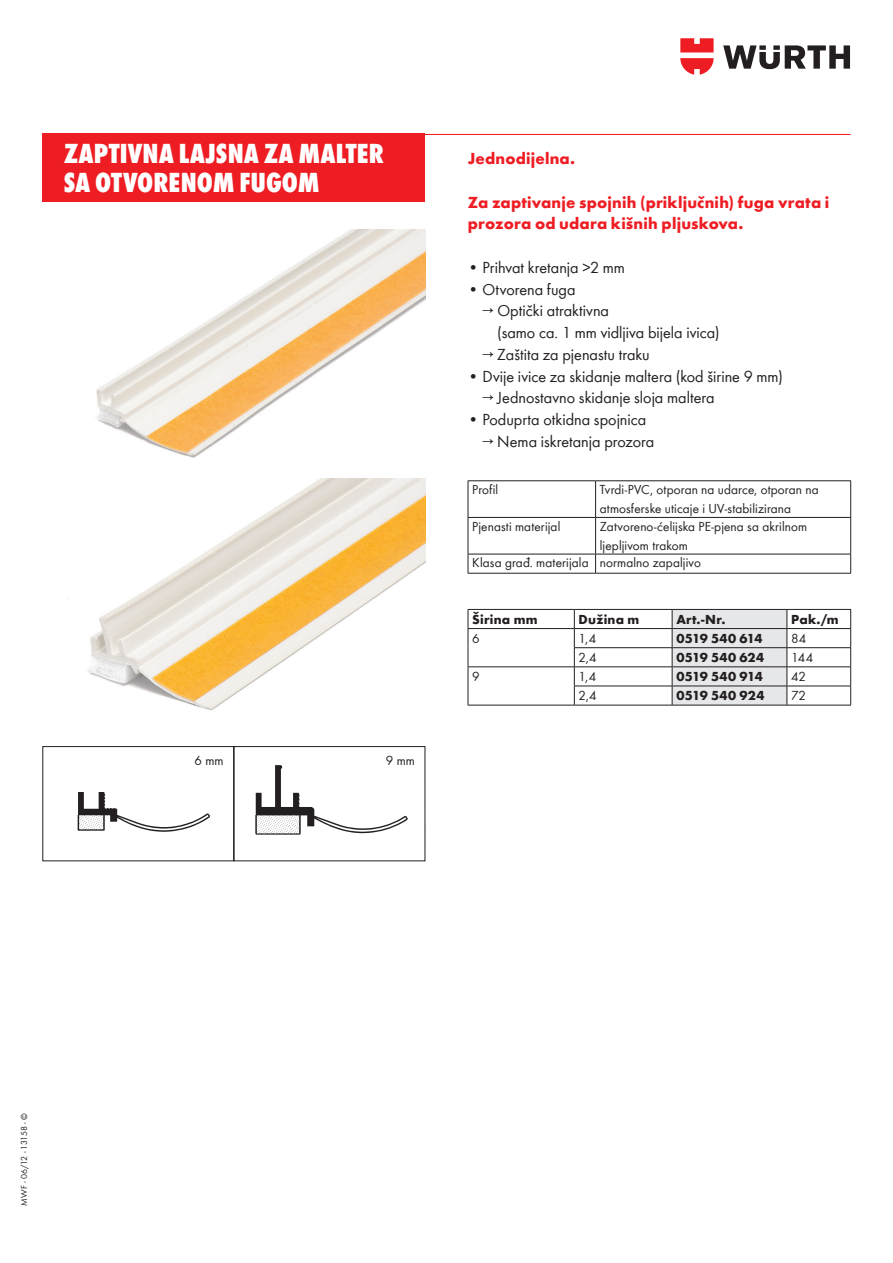
<style>
.page{position:relative;width:893px;height:1263px;background:#fff}
.page>*{position:absolute;margin:0;border:0;box-sizing:border-box;transform-origin:0 0}
.t1{font:800 condensed 28.5px/28.7px "Wuerth";letter-spacing:.005em;color:#fff}
.t2{font:16.5px/21.8px "Wuerth";color:#231f20}
.t3{font:700 16.5px/21.8px "Wuerth";letter-spacing:.01em;color:#ee1d23}
.t4{font:13.5px/19.2px "Wuerth";letter-spacing:.01em;color:#231f20}
.t5{font:700 13.5px "Wuerth";letter-spacing:.02em;color:#231f20}
.t6{font:700 13.5px "Wuerth";letter-spacing:-.035em;color:#231f20}
.t7{font:700 13.5px "Wuerth";letter-spacing:-.025em;color:#231f20}
.t8{font:9px "Wuerth";letter-spacing:-.025em;color:#231f20}
</style>
<div class="page">
<svg style="left:723px;top:45px;width:127px;height:24px"></svg>
<svg style="left:680px;top:38px;width:34px;height:37px"></svg>
<hr style="left:43px;top:134px;width:807px;height:1px;background:#ee1d23">
<div style="left:43px;top:134px;width:382px;height:68px;background:#ee1d23"></div>
<img style="left:96px;top:230px;width:329px;height:228px">
<svg style="left:88px;top:478px;width:337px;height:232px"></svg>
<img style="left:77px;top:792px;width:133px;height:40px">
<div style="left:43px;top:746px;width:191px;height:115px;border:1px solid #231f20"></div>
<div style="left:234px;top:746px;width:191px;height:115px;border:1px solid #231f20"></div>
<hr style="left:468px;top:609px;width:106px;height:1px;background:#231f20">
<hr style="left:574px;top:609px;width:98px;height:1px;background:#231f20">
<hr style="left:787px;top:609px;width:64px;height:1px;background:#231f20">
<hr style="left:468px;top:628px;width:106px;height:1px;background:#231f20">
<hr style="left:574px;top:628px;width:98px;height:1px;background:#231f20">
<hr style="left:787px;top:628px;width:64px;height:1px;background:#231f20">
<hr style="left:574px;top:647px;width:98px;height:1px;background:#231f20">
<hr style="left:787px;top:647px;width:64px;height:1px;background:#231f20">
<hr style="left:468px;top:666px;width:106px;height:1px;background:#231f20">
<hr style="left:574px;top:666px;width:98px;height:1px;background:#231f20">
<hr style="left:787px;top:666px;width:64px;height:1px;background:#231f20">
<svg style="left:468px;top:610px;width:1px;height:95px"></svg>
<hr style="left:574px;top:686px;width:98px;height:1px;background:#231f20">
<svg style="left:574px;top:610px;width:1px;height:95px"></svg>
<hr style="left:787px;top:686px;width:64px;height:1px;background:#231f20">
<svg style="left:672px;top:609px;width:116px;height:96px;background:#d7d8d9"></svg>
<svg style="left:850px;top:610px;width:1px;height:95px"></svg>
<hr style="left:468px;top:705px;width:106px;height:1px;background:#231f20">
<hr style="left:574px;top:705px;width:98px;height:1px;background:#231f20">
<hr style="left:672px;top:705px;width:115px;height:1px;background:#231f20">
<hr style="left:787px;top:705px;width:64px;height:1px;background:#231f20">
<hr style="left:468px;top:480px;width:128px;height:1px;background:#231f20">
<hr style="left:468px;top:481px;width:1px;height:36px;background:#231f20">
<hr style="left:596px;top:480px;width:255px;height:1px;background:#231f20">
<hr style="left:595px;top:481px;width:1px;height:36px;background:#231f20">
<hr style="left:850px;top:481px;width:1px;height:36px;background:#231f20">
<hr style="left:468px;top:517px;width:128px;height:1px;background:#231f20">
<hr style="left:468px;top:518px;width:1px;height:36px;background:#231f20">
<hr style="left:596px;top:517px;width:255px;height:1px;background:#231f20">
<hr style="left:595px;top:518px;width:1px;height:36px;background:#231f20">
<hr style="left:850px;top:518px;width:1px;height:36px;background:#231f20">
<hr style="left:468px;top:554px;width:128px;height:1px;background:#231f20">
<svg style="left:468px;top:554px;width:1px;height:19px"></svg>
<hr style="left:596px;top:554px;width:255px;height:1px;background:#231f20">
<svg style="left:595px;top:554px;width:1px;height:19px"></svg>
<svg style="left:850px;top:554px;width:1px;height:19px"></svg>
<hr style="left:468px;top:573px;width:128px;height:1px;background:#231f20">
<hr style="left:596px;top:573px;width:255px;height:1px;background:#231f20">
<h1 class="t1" style="left:64px;top:138px;width:322px">ZAPTIVNA LAJSNA ZA MALTER<br>SA OTVORENOM FUGOM</h1>
<p class="t3" style="left:468px;top:146px;width:109px">Jednodijelna.</p>
<p class="t3" style="left:468px;top:190px;width:363px">Za zaptivanje spojnih (priključnih) fuga vrata i prozora od udara kišnih pljuskova.</p>
<p class="t2" style="left:468px;top:256px;width:159px">• Prihvat kretanja &gt;2 mm</p>
<p class="t2" style="left:468px;top:277px;width:109px">• Otvorena fuga</p>
<p class="t2" style="left:497px;top:299px;width:224px;text-indent:-15px">→ Optički atraktivna<br>(samo ca. 1 mm vidljiva bijela ivica)</p>
<p class="t2" style="left:483px;top:343px;width:169px">→ Zaštita za pjenastu traku</p>
<p class="t2" style="left:468px;top:364px;width:317px">• Dvije ivice za skidanje maltera (kod širine 9 mm)</p>
<p class="t2" style="left:483px;top:386px;width:233px">→ Jednostavno skidanje sloja maltera</p>
<p class="t2" style="left:468px;top:408px;width:180px">• Poduprta otkidna spojnica</p>
<p class="t2" style="left:483px;top:430px;width:173px">→ Nema iskretanja prozora</p>
<p class="t4" style="left:472px;top:479px;width:27px">Profil</p>
<p class="t4" style="left:600px;top:479px;width:220px">Tvrdi-PVC, otporan na udarce, otporan na atmosferske uticaje i UV-stabilizirana</p>
<p class="t4" style="left:472px;top:516px;width:90px">Pjenasti materijal</p>
<p class="t4" style="left:600px;top:516px;width:209px">Zatvoreno-ćelijska PE-pjena sa akrilnom ljepljivom trakom</p>
<p class="t4" style="left:472px;top:552px;width:230px">Klasa građ. materijala normalno zapaljivo</p>
<p class="t4" style="left:195px;top:750px;width:31px">6 mm</p>
<p class="t4" style="left:386px;top:750px;width:31px">9 mm</p>
<p class="t5" style="left:472px;top:609px;width:67px">Širina mm</p>
<p class="t5" style="left:579px;top:609px;width:62px">Dužina m</p>
<p class="t5" style="left:676px;top:609px;width:51px">Art.-Nr.</p>
<p class="t5" style="left:791px;top:609px;width:49px">Pak./m</p>
<p class="t4" style="left:472px;top:628px;width:9px">6</p>
<p class="t4" style="left:579px;top:628px;width:19px">1,4</p>
<p class="t6" style="left:676px;top:628px;width:88px">0519 540 614</p>
<p class="t4" style="left:791px;top:628px;width:17px">84</p>
<p class="t4" style="left:579px;top:647px;width:20px">2,4</p>
<p class="t5" style="left:676px;top:647px;width:89px">0519 540 624</p>
<p class="t4" style="left:791px;top:647px;width:23px">144</p>
<p class="t4" style="left:472px;top:666px;width:9px">9</p>
<p class="t4" style="left:579px;top:666px;width:19px">1,4</p>
<p class="t7" style="left:676px;top:666px;width:88px">0519 540 914</p>
<p class="t4" style="left:791px;top:666px;width:16px">42</p>
<p class="t4" style="left:579px;top:685px;width:20px">2,4</p>
<p class="t5" style="left:676px;top:685px;width:90px">0519 540 924</p>
<p class="t4" style="left:791px;top:685px;width:16px">72</p>
<p class="t8" style="left:18px;top:1205px;width:94px;rotate:-90deg">MWF - 06/12 - 13158 - ©</p>
</div>
